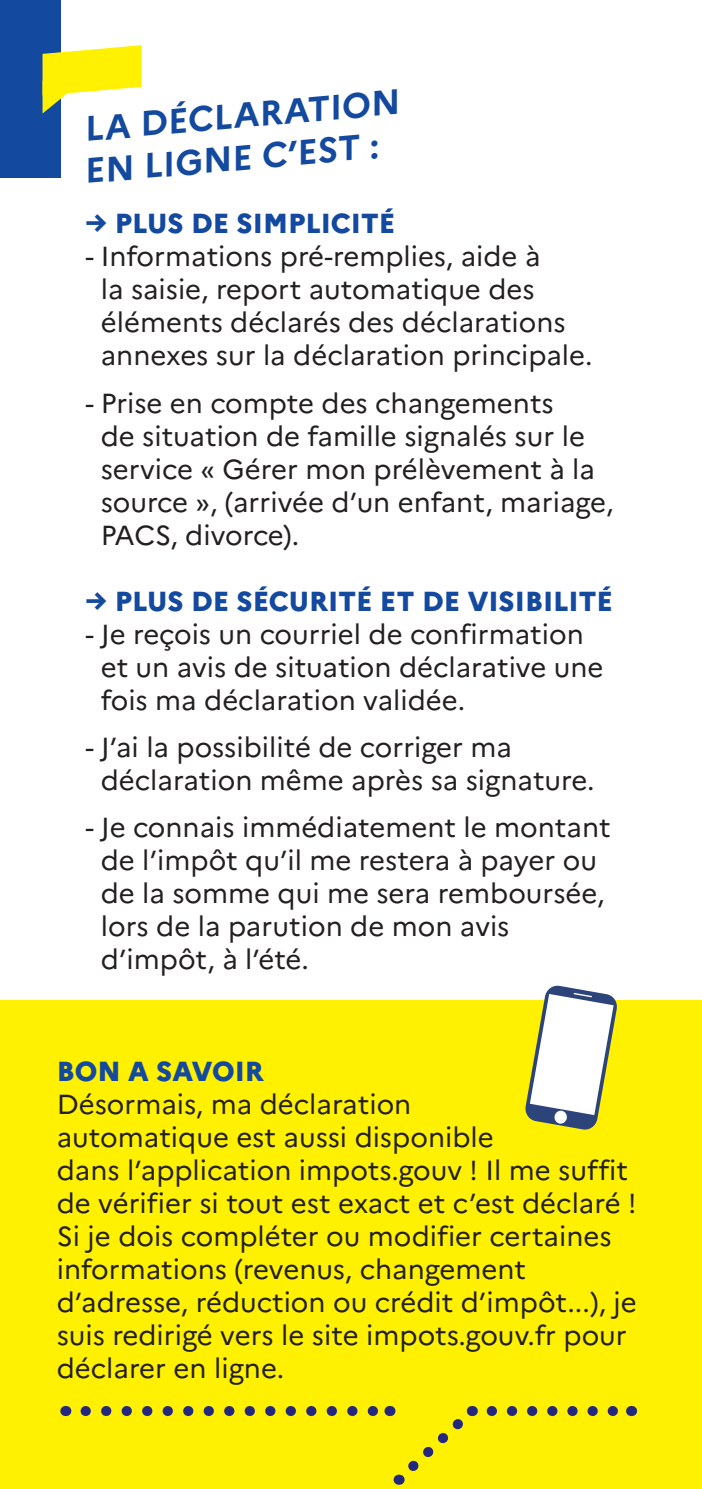
<style>
.page{position:relative;width:702px;height:1489px;background:#fff}
.page>*{position:absolute;margin:0;border:0;box-sizing:border-box;transform-origin:0 0}
.t1{font:700 35px/42px "Marianne";color:#13499f}
.t2{font:27.5px/33px "Marianne";color:#231f20}
.t3{font:800 27.5px "Marianne";color:#13499f}
</style>
<div class="page">
<div style="left:0;top:0;width:60px;height:177px;background:#13499f"></div>
<hr style="left:701px;top:0;width:1px;height:177px;background:#13499f">
<svg style="left:43px;top:45px;width:99px;height:68px"></svg>
<div style="left:0;top:1000px;width:702px;height:488px;background:#fff101"></div>
<svg style="left:86px;top:1406px;width:292px;height:9px"></svg>
<svg style="left:491px;top:1406px;width:127px;height:9px"></svg>
<svg style="left:398px;top:1406px;width:80px;height:78px"></svg>
<svg style="left:525px;top:985px;width:92px;height:145px"></svg>
<p class="t1" style="left:78px;top:108px;width:322px;rotate:-5deg">LA DÉCLARATION<br>EN LIGNE C’EST :</p>
<p class="t3" style="left:85px;top:207px;width:311px">→ PLUS DE SIMPLICITÉ</p>
<p class="t2" style="left:101px;top:240px;width:493px;text-indent:-15px">- Informations pré-remplies, aide à<br>la saisie, report automatique des éléments déclarés des déclarations annexes sur la déclaration principale.</p>
<p class="t2" style="left:101px;top:386px;width:514px;text-indent:-15px">- Prise en compte des changements<br>de situation de famille signalés sur le service « Gérer mon prélèvement à la source », (arrivée d’un enfant, mariage, PACS, divorce).</p>
<p class="t3" style="left:85px;top:584px;width:529px">→ PLUS DE SÉCURITÉ ET DE VISIBILITÉ</p>
<p class="t2" style="left:101px;top:617px;width:504px;text-indent:-15px">- Je reçois un courriel de confirmation et un avis de situation déclarative une fois ma déclaration validée.</p>
<p class="t2" style="left:101px;top:730px;width:495px;text-indent:-15px">- J’ai la possibilité de corriger ma déclaration même après sa signature.</p>
<p class="t2" style="left:101px;top:810px;width:511px;text-indent:-15px">- Je connais immédiatement le montant de l’impôt qu’il me restera à payer ou de la somme qui me sera remboursée, lors de la parution de mon avis d’impôt, à l’été.</p>
<p class="t3" style="left:57px;top:1054px;width:209px">BON A SAVOIR</p>
<p class="t2" style="left:57px;top:1087px;width:581px">Désormais, ma déclaration<br>automatique est aussi disponible<br>dans l’application impots.gouv ! Il me suffit de vérifier si tout est exact et c’est déclaré !<br>Si je dois compléter ou modifier certaines informations (revenus, changement d’adresse, réduction ou crédit d’impôt...), je suis redirigé vers le site impots.gouv.fr pour déclarer en ligne.</p>
</div>
